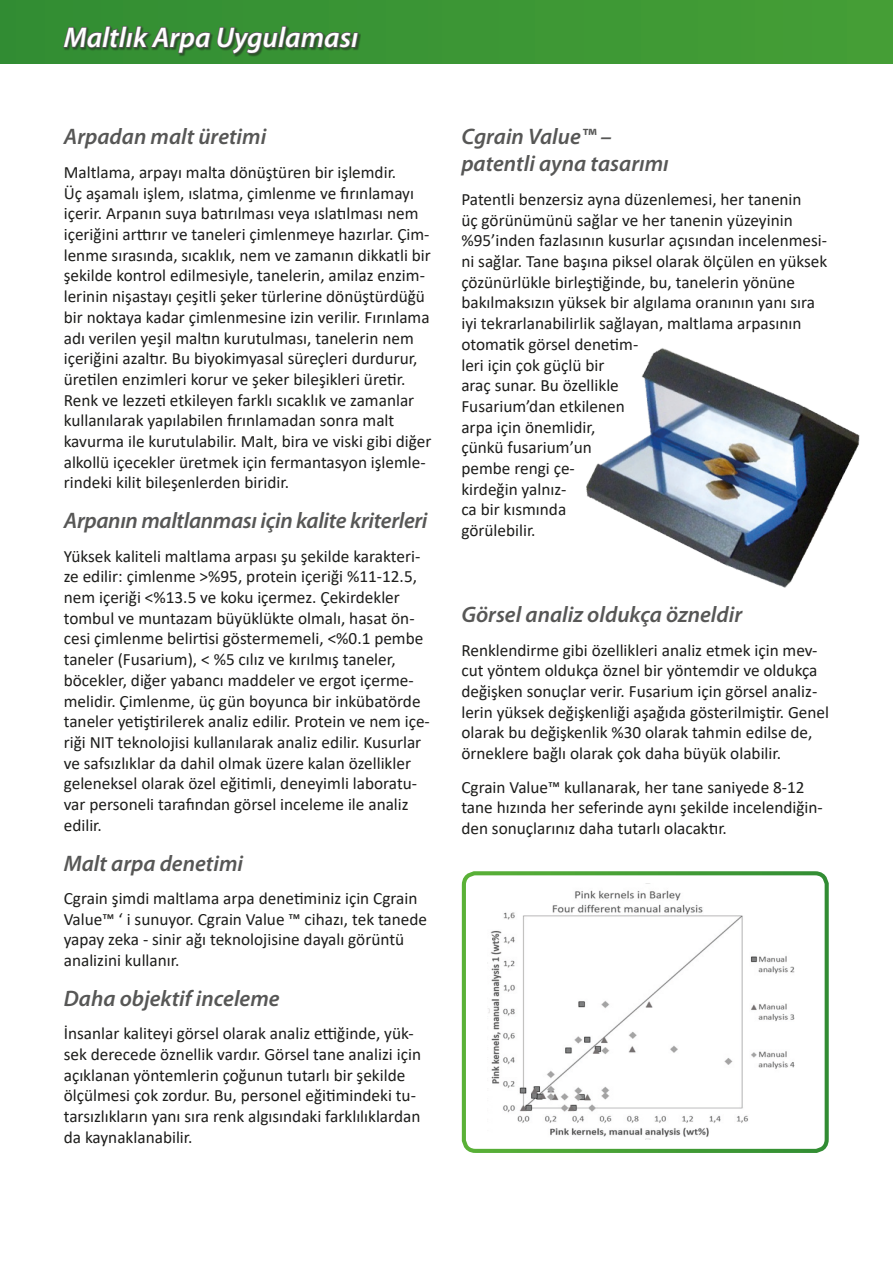
<style>
.page{position:relative;width:893px;height:1263px;background:#fff}
.page>*{position:absolute;margin:0;border:0;box-sizing:border-box;transform-origin:0 0}
.t1{font:italic 600 28.65px "Myriad Pro";color:#fff}
.t2{font:italic 600 22.5px/27px "Myriad Pro";color:#575756}
.t3{font:17.25px/20.7px "Calibri";color:#1d1d1b}
</style>
<div class="page">
<div style="left:0;top:0;width:893px;height:64px;background:#3e9935"></div>
<img style="left:587px;top:348px;width:272px;height:240px">
<svg style="left:62px;top:0;width:298px;height:64px"></svg>
<div style="left:462px;top:871px;width:367px;height:282px;border:4px solid #fff;border-radius:12px"></div>
<img style="left:487px;top:883px;width:308px;height:256px">
<h1 class="t1" style="left:64px;top:19px;width:296px">Maltlık Arpa Uygulaması</h1>
<h2 class="t2" style="left:64px;top:123px;width:204px">Arpadan malt üretimi</h2>
<p class="t3" style="left:64px;top:161px;width:369px">Maltlama, arpayı malta dönüştüren bir işlemdir.<br>Üç aşamalı işlem, ıslatma, çimlenme ve fırınlamayı içerir. Arpanın suya batırılması veya ıslatılması nem içeriğini arttırır ve taneleri çimlenmeye hazırlar. Çim&shy;lenme sırasında, sıcaklık, nem ve zamanın dikkatli bir şekilde kontrol edilmesiyle, tanelerin, amilaz enzim&shy;lerinin nişastayı çeşitli şeker türlerine dönüştürdüğü bir noktaya kadar çimlenmesine izin verilir. Fırınlama adı verilen yeşil maltın kurutulması, tanelerin nem içeriğini azaltır. Bu biyokimyasal süreçleri durdurur, üretilen enzimleri korur ve şeker bileşikleri üretir.<br>Renk ve lezzeti etkileyen farklı sıcaklık ve zamanlar kullanılarak yapılabilen fırınlamadan sonra malt kavurma ile kurutulabilir. Malt, bira ve viski gibi diğer alkollü içecekler üretmek için fermantasyon işlemle&shy;rindeki kilit bileşenlerden biridir.</p>
<h2 class="t2" style="left:64px;top:507px;width:365px">Arpanın maltlanması için kalite kriterleri</h2>
<p class="t3" style="left:64px;top:545px;width:368px">Yüksek kaliteli maltlama arpası şu şekilde karakteri&shy;ze edilir: çimlenme &gt;%95, protein içeriği %11-12.5, nem içeriği &lt;%13.5 ve koku içermez. Çekirdekler tombul ve muntazam büyüklükte olmalı, hasat ön&shy;cesi çimlenme belirtisi göstermemeli, &lt;%0.1 pembe taneler (Fusarium), &lt; %5 cılız ve kırılmış taneler, böcekler, diğer yabancı maddeler ve ergot içerme&shy;melidir. Çimlenme, üç gün boyunca bir inkübatörde taneler yetiştirilerek analiz edilir. Protein ve nem içe&shy;riği NIT teknolojisi kullanılarak analiz edilir. Kusurlar ve safsızlıklar da dahil olmak üzere kalan özellikler geleneksel olarak özel eğitimli, deneyimli laboratu&shy;var personeli tarafından görsel inceleme ile analiz edilir.</p>
<h2 class="t2" style="left:64px;top:849px;width:181px">Malt arpa denetimi</h2>
<p class="t3" style="left:64px;top:887px;width:365px">Cgrain şimdi maltlama arpa denetiminiz için Cgrain Value™ ‘ i sunuyor. Cgrain Value ™ cihazı, tek tanede yapay zeka - sinir ağı teknolojisine dayalı görüntü analizini kullanır.</p>
<h2 class="t2" style="left:64px;top:984px;width:217px">Daha objektif inceleme</h2>
<p class="t3" style="left:64px;top:1023px;width:359px">İnsanlar kaliteyi görsel olarak analiz ettiğinde, yük&shy;sek derecede öznellik vardır. Görsel tane analizi için açıklanan yöntemlerin çoğunun tutarlı bir şekilde ölçülmesi çok zordur. Bu, personel eğitimindeki tu&shy;tarsızlıkların yanı sıra renk algısındaki farklılıklardan da kaynaklanabilir.</p>
<h2 class="t2" style="left:461px;top:123px;width:209px">Cgrain Value™ – patentli ayna tasarımı</h2>
<p class="t3" style="left:461px;top:188px;width:368px">Patentli benzersiz ayna düzenlemesi, her tanenin<br>üç görünümünü sağlar ve her tanenin yüzeyinin %95’inden fazlasının kusurlar açısından incelenmesi&shy;ni sağlar. Tane başına piksel olarak ölçülen en yüksek çözünürlükle birleştiğinde, bu, tanelerin yönüne bakılmaksızın yüksek bir algılama oranının yanı sıra iyi tekrarlanabilirlik sağlayan, maltlama arpasının otomatik görsel denetim-<br>leri için çok güçlü bir<br>araç sunar. Bu özellikle<br>Fusarium’dan etkilenen<br>arpa için önemlidir,<br>çünkü fusarium’un<br>pembe rengi çe-<br>kirdeğin yalnız-<br>ca bir kısmında<br>görülebilir.</p>
<h2 class="t2" style="left:461px;top:601px;width:282px">Görsel analiz oldukça özneldir</h2>
<p class="t3" style="left:461px;top:639px;width:369px">Renklendirme gibi özellikleri analiz etmek için mev&shy;cut yöntem oldukça öznel bir yöntemdir ve oldukça değişken sonuçlar verir. Fusarium için görsel analiz&shy;lerin yüksek değişkenliği aşağıda gösterilmiştir. Genel olarak bu değişkenlik %30 olarak tahmin edilse de, örneklere bağlı olarak çok daha büyük olabilir.</p>
<p class="t3" style="left:461px;top:776px;width:363px">Cgrain Value™ kullanarak, her tane saniyede 8-12 tane hızında her seferinde aynı şekilde incelendiğin&shy;den sonuçlarınız daha tutarlı olacaktır.</p>
</div>
